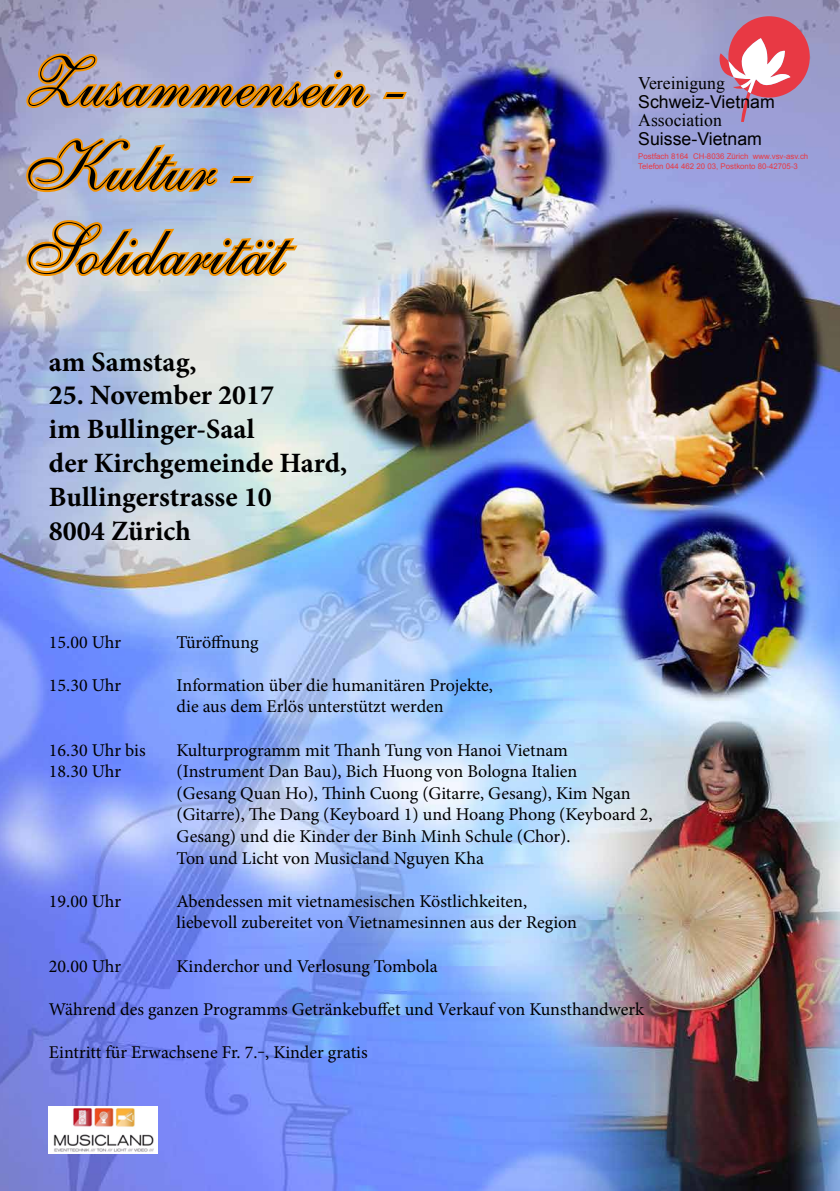
<style>
.page{position:relative;width:840px;height:1191px;background:#fff}
.page>*{position:absolute;margin:0;border:0;box-sizing:border-box;transform-origin:0 0}
.t1{font:70px/84px "VPS Kien An Thuong";color:#000}
.t2{font:700 28px/33.8px "Minion Pro";color:#000}
.t3{font:18px/21.6px "Minion Pro";color:#000}
.t4{font:17.6px "Arial";color:#000}
.t5{font:17.6px "Times New Roman";color:#000}
.t6{font:7.8px/9.8px "Arial";color:#e83944}
</style>
<div class="page">
<img style="left:0;top:0;width:839px;height:1191px">
<svg style="left:379px;top:90px;width:31px;height:12px"></svg>
<svg style="left:24px;top:0;width:349px;height:289px;background:#c1b6b3"></svg>
<img style="left:49px;top:1106px;width:108px;height:47px">
<svg style="left:718px;top:16px;width:91px;height:106px;background:#c9829d"></svg>
<h1 class="t1" style="left:23px;top:35px;width:385px">Zusammensein -<br>Kultur -<br>Solidaritat..</h1>
<h2 class="t2" style="left:49px;top:344px;width:149px">am Samstag,</h2>
<h2 class="t2" style="left:49px;top:378px;width:300px">25. November 2017<br>im Bullinger-Saal<br>der Kirchgemeinde Hard,<br>Bullingerstrasse 10<br>8004 Zürich</h2>
<p class="t5" style="left:638px;top:71px;width:88px">Vereinigung</p>
<p class="t4" style="left:638px;top:90px;width:138px">Schweiz-Vietnam</p>
<p class="t5" style="left:638px;top:109px;width:85px">Association</p>
<p class="t4" style="left:638px;top:127px;width:125px">Suisse-Vietnam</p>
<p class="t6" style="left:638px;top:151px;width:171px">Postfach 8164 CH-8036 Zürich www.vsv-asv.ch<br>Telefon 044 462 20 03, Postkonto 80-42705-3</p>
<p class="t3" style="left:49px;top:631px;width:74px">15.00 Uhr</p>
<p class="t3" style="left:176px;top:631px;width:83px">Türöffnung</p>
<p class="t3" style="left:49px;top:674px;width:74px">15.30 Uhr</p>
<p class="t3" style="left:176px;top:674px;width:317px">Information über die humanitären Projekte, die aus dem Erlös unterstützt werden</p>
<p class="t3" style="left:49px;top:739px;width:98px">16.30 Uhr bis</p>
<p class="t3" style="left:176px;top:739px;width:392px">Kulturprogramm mit Thanh Tung von Hanoi Vietnam</p>
<p class="t3" style="left:49px;top:760px;width:74px">18.30 Uhr</p>
<p class="t3" style="left:176px;top:760px;width:477px">(Instrument Dan Bau), Bich Huong von Bologna Italien<br>(Gesang Quan Ho), Thinh Cuong (Gitarre, Gesang), Kim Ngan (Gitarre), The Dang (Keyboard 1) und Hoang Phong (Keyboard 2, Gesang) und die Kinder der Binh Minh Schule (Chor).<br>Ton und Licht von Musicland Nguyen Kha</p>
<p class="t3" style="left:49px;top:890px;width:74px">19.00 Uhr</p>
<p class="t3" style="left:176px;top:890px;width:402px">Abendessen mit vietnamesischen Köstlichkeiten, liebevoll zubereitet von Vietnamesinnen aus der Region</p>
<p class="t3" style="left:49px;top:955px;width:74px">20.00 Uhr</p>
<p class="t3" style="left:176px;top:955px;width:262px">Kinderchor und Verlosung Tombola</p>
<p class="t3" style="left:49px;top:998px;width:596px">Während des ganzen Programms Getränkebuffet und Verkauf von Kunsthandwerk</p>
<p class="t3" style="left:49px;top:1041px;width:320px">Eintritt für Erwachsene Fr. 7.‒, Kinder gratis</p>
</div>
